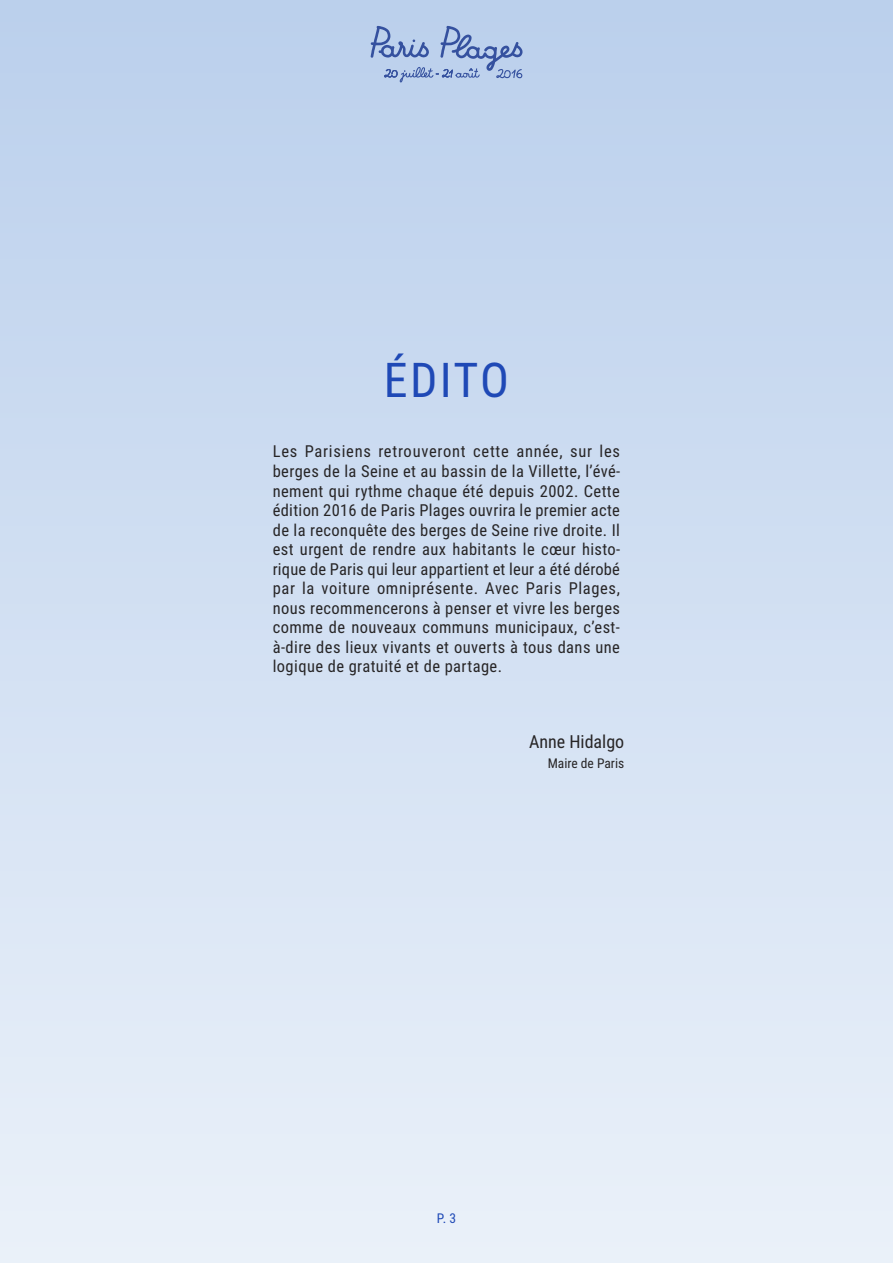
<style>
.page{position:relative;width:893px;height:1263px;background:#fff}
.page>*{position:absolute;margin:0;border:0;box-sizing:border-box;transform-origin:0 0}
.t1{font:48px "Roboto Condensed";letter-spacing:.045em;color:#1f49b6}
.t2{font:18px "Roboto Condensed";color:#272526}
.t3{font:16.5px/19.5px "Roboto Condensed";letter-spacing:.025em;color:#272526;text-align:justify}
.t4{font:13.5px "Roboto Condensed";color:#272526}
.t5{font:13.5px "Roboto Condensed";color:#1f49b6}
</style>
<div class="page">
<div style="left:0;top:0;width:893px;height:1263px;background:linear-gradient(to bottom,#bbd0ec,#eaf1f9)"></div>
<svg style="left:371px;top:26px;width:151px;height:56px;background:#a1b7dd"></svg>
<h1 class="t1" style="left:384px;top:352px;width:127px">ÉDITO</h1>
<p class="t3" style="left:273px;top:442px;width:349px">Les Parisiens retrouveront cette année, sur les berges de la Seine et au bassin de la Villette, l’évé&shy;nement qui rythme chaque été depuis 2002. Cette édition 2016 de Paris Plages ouvrira le premier acte de la reconquête des berges de Seine rive droite. Il est urgent de rendre aux habitants le cœur histo&shy;rique de Paris qui leur appartient et leur a été dérobé par la voiture omniprésente. Avec Paris Plages, nous recommencerons à penser et vivre les berges comme de nouveaux communs municipaux, c’est&shy;à-dire des lieux vivants et ouverts à tous dans une logique de gratuité et de partage.</p>
<p class="t2" style="left:529px;top:731px;width:97px">Anne Hidalgo</p>
<p class="t4" style="left:548px;top:755px;width:78px">Maire de Paris</p>
<p class="t5" style="left:437px;top:1210px;width:21px">P. 3</p>
</div>
